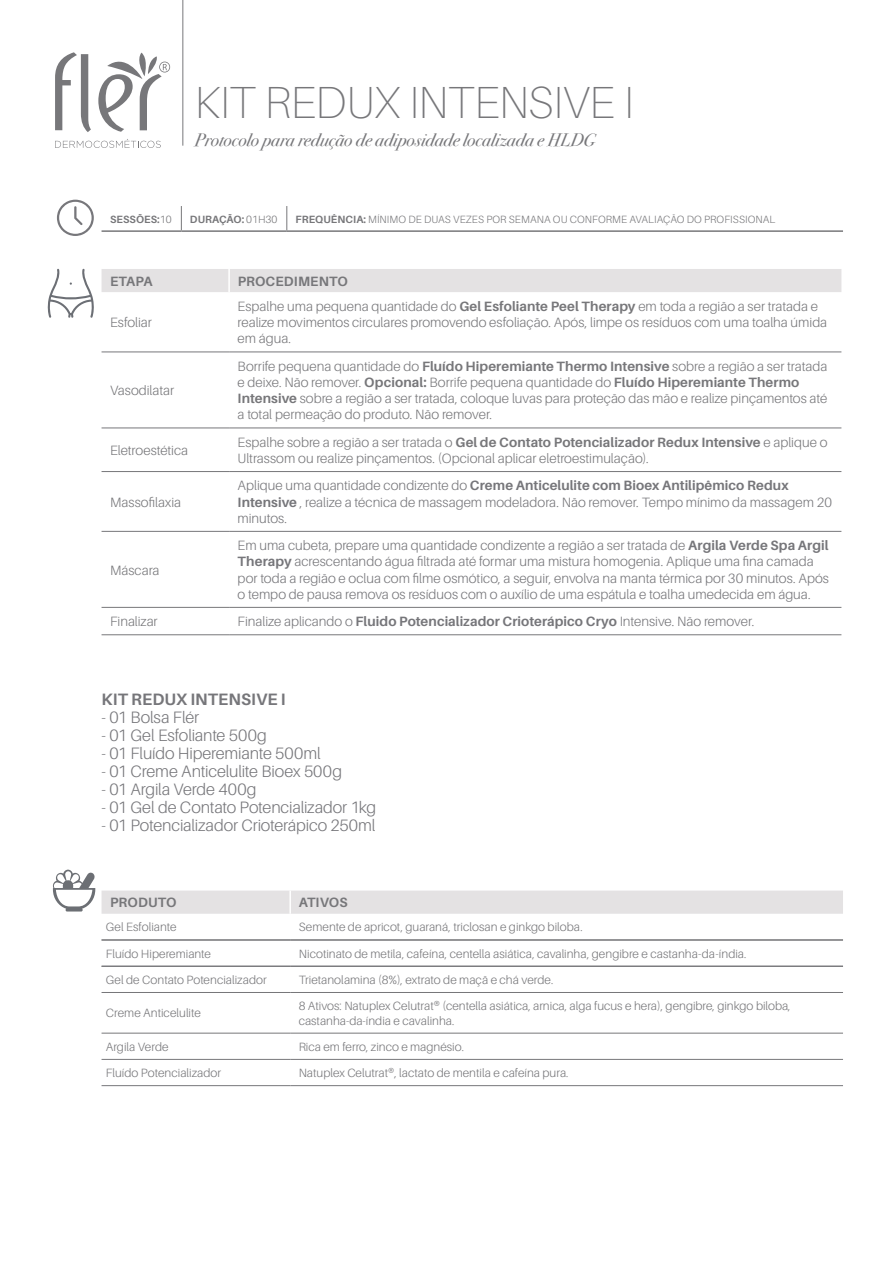
<style>
.page{position:relative;width:893px;height:1263px;background:#fff}
.page>*{position:absolute;margin:0;border:0;box-sizing:border-box;transform-origin:0 0}
.t1{font:100 45px "Aileron";letter-spacing:-.005em;color:#77777a}
.t2{font:italic 18px "Bodoni Svty Two OSITCTT";color:#77777a}
.t3{font:300 16.5px "Aileron";letter-spacing:-.01em;color:#76767a}
.t4{font:700 16.5px "Aileron";letter-spacing:.005em;color:#76767a}
.t5{font:300 13.5px/16.2px "Aileron";color:#77777a}
.t6{font:300 13.5px/16.2px "Aileron";color:#76767a}
.t7{font:700 13.5px "Aileron";letter-spacing:.01em;color:#77777a}
.t8{font:300 12px/14.4px "Aileron";color:#77777a}
.t9{font:300 10.5px "Aileron";letter-spacing:.01em;color:#77777a}
.t10{font:700 10.5px "Aileron";letter-spacing:.01em;color:#77777a}
.s1{font-weight:300}
.s2{font-weight:700}
</style>
<div class="page">
<svg style="left:57px;top:200px;width:37px;height:36px"></svg>
<hr style="left:183px;top:0;width:1px;height:146px;background:#77777a">
<svg style="left:55px;top:139px;width:106px;height:9px"></svg>
<svg style="left:55px;top:52px;width:36px;height:80px"></svg>
<svg style="left:98px;top:53px;width:72px;height:79px"></svg>
<svg style="left:181px;top:206px;width:1px;height:24px"></svg>
<svg style="left:287px;top:206px;width:1px;height:24px"></svg>
<hr style="left:102px;top:230px;width:79px;height:2px;background:#77777a">
<hr style="left:181px;top:230px;width:106px;height:2px;background:#77777a">
<hr style="left:287px;top:230px;width:556px;height:2px;background:#77777a">
<div style="left:102px;top:890px;width:741px;height:24px;background:#e4e2e3"></div>
<hr style="left:290px;top:992px;width:553px;height:1px;background:#77777a">
<hr style="left:289px;top:890px;width:2px;height:24px;background:#fff">
<hr style="left:102px;top:992px;width:188px;height:1px;background:#77777a">
<hr style="left:102px;top:1033px;width:188px;height:1px;background:#77777a">
<hr style="left:290px;top:1033px;width:553px;height:1px;background:#77777a">
<hr style="left:102px;top:1059px;width:188px;height:1px;background:#77777a">
<hr style="left:290px;top:1059px;width:553px;height:1px;background:#77777a">
<hr style="left:102px;top:1085px;width:188px;height:1px;background:#77777a">
<hr style="left:290px;top:1085px;width:553px;height:1px;background:#77777a">
<hr style="left:102px;top:939px;width:188px;height:1px;background:#77777a">
<hr style="left:102px;top:940px;width:188px;height:1px;background:#77777a">
<hr style="left:290px;top:939px;width:553px;height:1px;background:#77777a">
<hr style="left:290px;top:940px;width:553px;height:1px;background:#77777a">
<hr style="left:102px;top:966px;width:188px;height:1px;background:#77777a">
<hr style="left:290px;top:966px;width:553px;height:1px;background:#77777a">
<div style="left:102px;top:269px;width:739px;height:23px;background:#e4e2e3"></div>
<hr style="left:102px;top:352px;width:127px;height:1px;background:#77777a">
<hr style="left:229px;top:352px;width:612px;height:1px;background:#77777a">
<hr style="left:102px;top:428px;width:127px;height:1px;background:#77777a">
<hr style="left:229px;top:428px;width:612px;height:1px;background:#77777a">
<hr style="left:102px;top:471px;width:127px;height:1px;background:#77777a">
<hr style="left:229px;top:471px;width:612px;height:1px;background:#77777a">
<hr style="left:102px;top:531px;width:127px;height:1px;background:#77777a">
<hr style="left:229px;top:531px;width:612px;height:1px;background:#77777a">
<hr style="left:102px;top:607px;width:127px;height:1px;background:#77777a">
<hr style="left:229px;top:607px;width:612px;height:1px;background:#77777a">
<hr style="left:102px;top:634px;width:127px;height:1px;background:#77777a">
<hr style="left:229px;top:634px;width:612px;height:1px;background:#77777a">
<hr style="left:228px;top:269px;width:2px;height:23px;background:#fff">
<svg style="left:53px;top:870px;width:42px;height:41px"></svg>
<svg style="left:47px;top:269px;width:47px;height:49px"></svg>
<p class="t1" style="left:195px;top:78px;width:440px">KIT REDUX INTENSIVE I</p>
<p class="t2" style="left:195px;top:129px;width:402px">Protocolo para redução de adiposidade localizada e HLDG</p>
<p class="t10" style="left:110px;top:213px;width:63px">SESSÕES:<span class="s1">10</span></p>
<p class="t10" style="left:190px;top:213px;width:89px">DURAÇÃO: <span class="s1">01H30</span></p>
<p class="t9" style="left:295px;top:213px;width:482px"><span class="s2">FREQUÊNCIA:</span> MÍNIMO DE DUAS VEZES POR SEMANA OU CONFORME AVALIAÇÃO DO PROFISSIONAL</p>
<p class="t7" style="left:110px;top:273px;width:44px">ETAPA</p>
<p class="t7" style="left:238px;top:273px;width:112px">PROCEDIMENTO</p>
<p class="t5" style="left:110px;top:315px;width:43px">Esfoliar</p>
<p class="t5" style="left:238px;top:298px;width:591px">Espalhe uma pequena quantidade do <span class="s2">Gel Esfoliante Peel Therapy</span> em toda a região a ser tratada e realize movimentos circulares promovendo esfoliação. Após, limpe os resíduos com uma toalha úmida em água.</p>
<p class="t5" style="left:110px;top:382px;width:66px">Vasodilatar</p>
<p class="t5" style="left:238px;top:358px;width:591px">Borrife pequena quantidade do <span class="s2">Fluído Hiperemiante Thermo Intensive</span> sobre a região a ser tratada e deixe. Não remover. <span class="s2">Opcional:</span> Borrife pequena quantidade do <span class="s2">Fluído Hiperemiante Thermo Intensive</span> sobre a região a ser tratada, coloque luvas para proteção das mão e realize pinçamentos até a total permeação do produto. Não remover.</p>
<p class="t5" style="left:110px;top:442px;width:80px">Eletroestética</p>
<p class="t5" style="left:238px;top:434px;width:591px">Espalhe sobre a região a ser tratada o <span class="s2">Gel de Contato Potencializador Redux Intensive</span> e aplique o<br>Ultrassom ou realize pinçamentos. (Opcional aplicar eletroestimulação).</p>
<p class="t5" style="left:110px;top:494px;width:73px">Massofilaxia</p>
<p class="t6" style="left:238px;top:478px;width:596px">Aplique uma quantidade condizente do <span class="s2">Creme Anticelulite com Bioex Antilipêmico Redux<br>Intensive</span> , realize a técnica de massagem modeladora. Não remover. Tempo mínimo da massagem 20 minutos.</p>
<p class="t5" style="left:110px;top:562px;width:51px">Máscara</p>
<p class="t6" style="left:238px;top:538px;width:593px">Em uma cubeta, prepare uma quantidade condizente a região a ser tratada de <span class="s2">Argila Verde Spa Argil Therapy</span> acrescentando água filtrada até formar uma mistura homogenia. Aplique uma fina camada por toda a região e oclua com filme osmótico, a seguir, envolva na manta térmica por 30 minutos. Após o tempo de pausa remova os resíduos com o auxílio de uma espátula e toalha umedecida em água.</p>
<p class="t5" style="left:110px;top:614px;width:49px">Finalizar</p>
<p class="t6" style="left:238px;top:614px;width:518px">Finalize aplicando o <span class="s2">Fluido Potencializador Crioterápico Cryo</span> Intensive. Não remover.</p>
<p class="t4" style="left:102px;top:690px;width:186px">KIT REDUX INTENSIVE I</p>
<p class="t3" style="left:102px;top:708px;width:99px">- 01 Bolsa Flér</p>
<p class="t3" style="left:102px;top:726px;width:167px">- 01 Gel Esfoliante 500g</p>
<p class="t3" style="left:102px;top:744px;width:221px">- 01 Fluído Hiperemiante 500ml</p>
<p class="t3" style="left:102px;top:762px;width:242px">- 01 Creme Anticelulite Bioex 500g</p>
<p class="t3" style="left:102px;top:780px;width:157px">- 01 Argila Verde 400g</p>
<p class="t3" style="left:102px;top:798px;width:276px">- 01 Gel de Contato Potencializador 1kg</p>
<p class="t3" style="left:102px;top:816px;width:275px">- 01 Potencializador Crioterápico 250ml</p>
<p class="t7" style="left:110px;top:895px;width:68px">PRODUTO</p>
<p class="t7" style="left:299px;top:895px;width:50px">ATIVOS</p>
<p class="t8" style="left:106px;top:920px;width:72px">Gel Esfoliante</p>
<p class="t8" style="left:299px;top:920px;width:285px">Semente de apricot, guaraná, triclosan e ginkgo biloba.</p>
<p class="t8" style="left:106px;top:946px;width:107px">Fluído Hiperemiante</p>
<p class="t8" style="left:299px;top:946px;width:449px">Nicotinato de metila, cafeína, centella asiática, cavalinha, gengibre e castanha-da-índia.</p>
<p class="t8" style="left:106px;top:973px;width:162px">Gel de Contato Potencializador</p>
<p class="t8" style="left:299px;top:973px;width:256px">Trietanolamina (8%), extrato de maçã e chá verde.</p>
<p class="t8" style="left:106px;top:1006px;width:97px">Creme Anticelulite</p>
<p class="t8" style="left:299px;top:999px;width:493px">8 Ativos: Natuplex Celutrat® (centella asiática, arnica, alga fucus e hera), gengibre, ginkgo biloba, castanha-da-índia e cavalinha.</p>
<p class="t8" style="left:106px;top:1040px;width:64px">Argila Verde</p>
<p class="t8" style="left:299px;top:1040px;width:167px">Rica em ferro, zinco e magnésio.</p>
<p class="t8" style="left:106px;top:1066px;width:117px">Fluído Potencializador</p>
<p class="t8" style="left:299px;top:1066px;width:271px">Natuplex Celutrat®, lactato de mentila e cafeína pura.</p>
</div>
